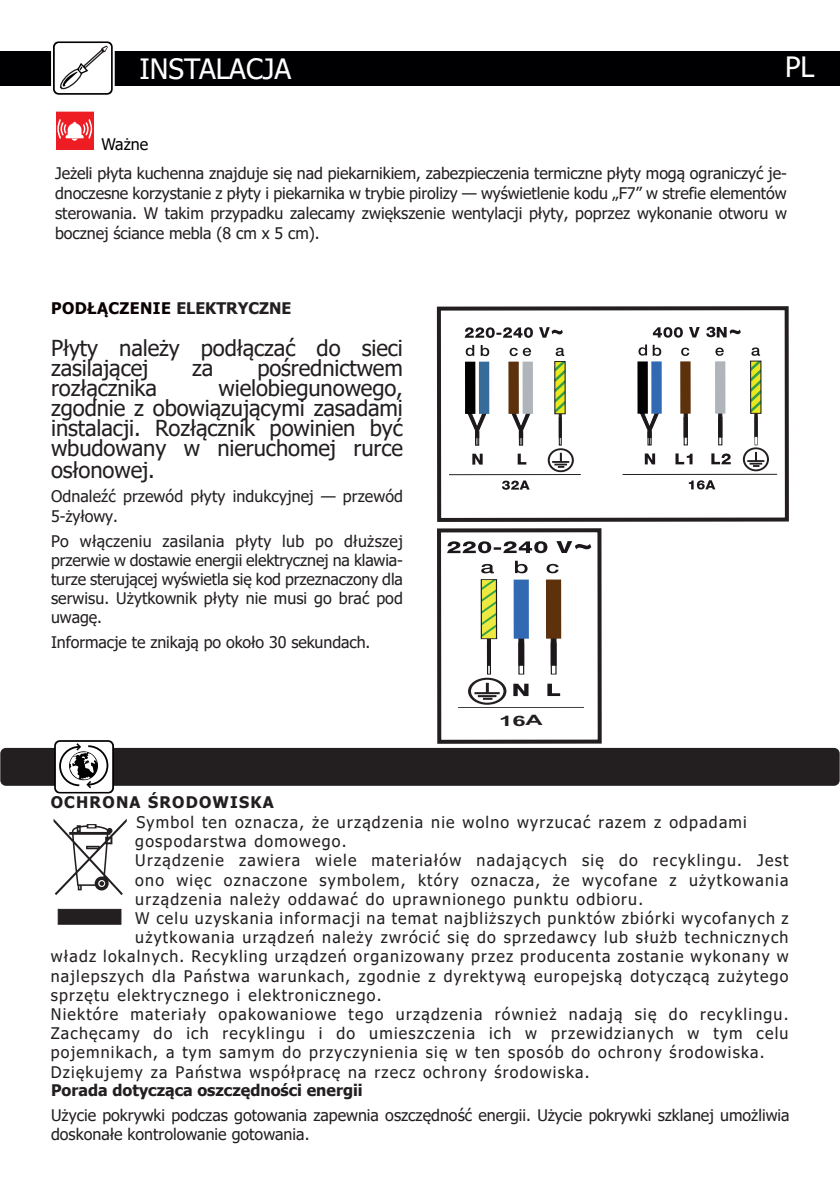
<style>
.page{position:relative;width:840px;height:1191px;background:#fff}
.page>*{position:absolute;margin:0;border:0;box-sizing:border-box;transform-origin:0 0}
.t1{font:28px "Tahoma";color:#fff}
.t2{font:22px/20px "Tahoma";letter-spacing:-.005em;color:#231f20}
.t3{font:16px/19.2px "Tahoma";letter-spacing:.075em;color:#231f20;text-align:justify}
.t4{font:16px/19.2px "Tahoma";color:#231f20}
.t5{font:16px/19.2px "Tahoma";letter-spacing:.005em;color:#231f20}
.t6{font:16px "Tahoma";letter-spacing:-.005em;color:#231f20}
.t7{font:700 16px "Tahoma";color:#231f20}
.t8{font:700 16px "Tahoma";letter-spacing:.01em;color:#0a0002}
.t9{font:700 16px "Tahoma";letter-spacing:.075em;color:#231f20}
.t10{font:16px "Tahoma";color:#000001}
.t11{font:700 14.4px "Arial";color:#231f20;scale:1.66 1}
.s1{color:#231f20}
</style>
<div class="page">
<div style="left:0;top:51px;width:839px;height:34px;background:#000002"></div>
<div style="left:51px;top:41px;width:64px;height:54px;background:#fefcfd;border-radius:6px"></div>
<svg style="left:53px;top:41px;width:60px;height:54px"></svg>
<div style="left:56px;top:111px;width:37px;height:38px;background:#ee1d23"></div>
<svg style="left:57px;top:119px;width:35px;height:22px"></svg>
<svg style="left:447px;top:541px;width:100px;height:12px"></svg>
<svg style="left:556px;top:541px;width:35px;height:12px"></svg>
<div style="left:487px;top:642px;width:3px;height:32px;border:1px solid #1b171b"></div>
<svg style="left:550px;top:665px;width:6px;height:9px"></svg>
<svg style="left:518px;top:665px;width:5px;height:9px"></svg>
<hr style="left:487px;top:636px;width:3px;height:30px;background:#1b171b">
<svg style="left:550px;top:638px;width:6px;height:27px"></svg>
<svg style="left:518px;top:638px;width:5px;height:27px"></svg>
<svg style="left:482px;top:581px;width:12px;height:56px"></svg>
<div style="left:480px;top:579px;width:16px;height:60px;border:1px solid #1b171b"></div>
<div style="left:513px;top:579px;width:15px;height:59px;background:#3169b3"></div>
<div style="left:545px;top:579px;width:16px;height:59px;background:#5c310c"></div>
<svg style="left:481px;top:564px;width:12px;height:9px"></svg>
<svg style="left:515px;top:561px;width:12px;height:12px"></svg>
<svg style="left:546px;top:564px;width:12px;height:9px"></svg>
<svg style="left:513px;top:683px;width:15px;height:13px"></svg>
<svg style="left:547px;top:683px;width:13px;height:13px"></svg>
<hr style="left:458px;top:707px;width:125px;height:1px;background:#1b171b">
<svg style="left:468px;top:677px;width:39px;height:28px"></svg>
<div style="left:437px;top:528px;width:164px;height:216px;border:4px solid #231f20"></div>
<svg style="left:652px;top:327px;width:30px;height:11px"></svg>
<svg style="left:689px;top:327px;width:10px;height:10px"></svg>
<div style="left:651px;top:361px;width:10px;height:53px;background:#3169b3"></div>
<div style="left:637px;top:361px;width:10px;height:53px;background:#000001"></div>
<svg style="left:652px;top:345px;width:9px;height:11px"></svg>
<svg style="left:644px;top:453px;width:10px;height:11px"></svg>
<svg style="left:639px;top:410px;width:20px;height:35px"></svg>
<hr style="left:622px;top:474px;width:155px;height:1px;background:#1b171b">
<svg style="left:688px;top:480px;width:27px;height:9px"></svg>
<svg style="left:683px;top:437px;width:4px;height:8px"></svg>
<svg style="left:683px;top:414px;width:4px;height:23px"></svg>
<div style="left:680px;top:361px;width:10px;height:53px;background:#5c310c"></div>
<svg style="left:675px;top:453px;width:17px;height:11px"></svg>
<div style="left:718px;top:417px;width:3px;height:28px;background:#fff;border:1px solid #1b171b"></div>
<hr style="left:718px;top:412px;width:3px;height:25px;background:#1b171b">
<div style="left:714px;top:361px;width:11px;height:52px;background:#b0b4bb"></div>
<svg style="left:715px;top:347px;width:8px;height:9px"></svg>
<svg style="left:711px;top:453px;width:19px;height:11px"></svg>
<svg style="left:464px;top:327px;width:68px;height:11px"></svg>
<svg style="left:539px;top:327px;width:23px;height:11px"></svg>
<div style="left:478px;top:362px;width:11px;height:52px;background:#376b9a"></div>
<div style="left:464px;top:362px;width:11px;height:52px;background:#000001"></div>
<svg style="left:480px;top:345px;width:9px;height:11px"></svg>
<div style="left:522px;top:361px;width:10px;height:53px;background:#b0b4bb"></div>
<div style="left:508px;top:361px;width:10px;height:53px;background:#5c310c"></div>
<div style="left:558px;top:417px;width:3px;height:28px;background:#fff;border:1px solid #1b171b"></div>
<div style="left:558px;top:412px;width:3px;height:25px;background:#1b171b;border:1px solid #1b171b"></div>
<svg style="left:554px;top:348px;width:11px;height:66px"></svg>
<svg style="left:472px;top:454px;width:10px;height:10px"></svg>
<svg style="left:517px;top:453px;width:9px;height:11px"></svg>
<svg style="left:467px;top:410px;width:20px;height:35px"></svg>
<svg style="left:510px;top:410px;width:20px;height:35px"></svg>
<hr style="left:449px;top:474px;width:131px;height:1px;background:#1b171b">
<svg style="left:502px;top:480px;width:27px;height:10px"></svg>
<svg style="left:706px;top:327px;width:34px;height:10px"></svg>
<svg style="left:547px;top:448px;width:27px;height:25px"></svg>
<svg style="left:742px;top:447px;width:27px;height:25px"></svg>
<svg style="left:638px;top:344px;width:8px;height:12px"></svg>
<svg style="left:681px;top:347px;width:8px;height:9px"></svg>
<svg style="left:465px;top:345px;width:9px;height:11px"></svg>
<svg style="left:509px;top:348px;width:21px;height:8px"></svg>
<div style="left:754px;top:411px;width:3px;height:26px;background:#1b171b;border:1px solid #1b171b"></div>
<svg style="left:750px;top:347px;width:10px;height:64px"></svg>
<div style="left:749px;top:361px;width:11px;height:52px;border:1px solid #1b171b"></div>
<div style="left:436px;top:306px;width:352px;height:216px;border:4px solid #231f20"></div>
<div style="left:0;top:748px;width:839px;height:38px;background:#231f20;border-radius:6px"></div>
<svg style="left:54px;top:740px;width:60px;height:53px"></svg>
<div style="left:58px;top:909px;width:63px;height:15px;background:#231f20"></div>
<svg style="left:54px;top:818px;width:73px;height:77px"></svg>
<h1 class="t1" style="left:139px;top:50px;width:153px">INSTALACJA</h1>
<h1 class="t1" style="left:784px;top:48px;width:31px">PL</h1>
<p class="t10" style="left:101px;top:133px;width:48px">Ważne</p>
<p class="t3" style="left:55px;top:164px;width:733px;line-height:20px">Jeżeli płyta kuchenna znajduje się nad piekarnikiem, zabezpieczenia termiczne płyty mogą ograniczyć je&shy;dnoczesne korzystanie z płyty i piekarnika w trybie pirolizy — wyświetlenie kodu „F7” w strefie elementów sterowania. W takim przypadku zalecamy zwiększenie wentylacji płyty, poprzez wykonanie otworu w bocznej ściance mebla (8 cm x 5 cm).</p>
<p class="t8" style="left:51px;top:296px;width:242px">PODŁĄCZENIE <span class="s1">ELEKTRYCZNE</span></p>
<h2 class="t2" style="left:51px;top:339px;width:353px">Płyty należy podłączać do sieci zasilającej</h2>
<h2 class="t2" style="left:192px;top:359px;width:23px">za</h2>
<h2 class="t2" style="left:257px;top:359px;width:147px">pośrednictwem</h2>
<h2 class="t2" style="left:51px;top:379px;width:353px;text-align:justify;text-indent:167px">wielobiegunowego, zgodnie z obowiązującymi zasadami instalacji. Rozłącznik powinien być wbudowany w nieruchomej rurce</h2>
<h2 class="t2" style="left:51px;top:461px;width:105px">osłonowej.</h2>
<p class="t5" style="left:51px;top:488px;width:353px">Odnaleźć przewód płyty indukcyjnej — przewód<br>5-żyłowy.</p>
<p class="t3" style="left:51px;top:532px;width:353px">Po włączeniu zasilania płyty lub po dłuższej przerwie w dostawie energii elektrycznej na klawia&shy;turze sterującej wyświetla się kod przeznaczony dla serwisu. Użytkownik płyty nie musi go brać pod uwagę.</p>
<p class="t6" style="left:51px;top:631px;width:321px">Informacje te znikają po około 30 sekundach.</p>
<h2 class="t2" style="left:51px;top:379px;width:107px">rozłącznika</h2>
<p class="t11" style="left:499px;top:711px;width:28px">16A</p>
<p class="t9" style="left:51px;top:791px;width:224px">OCHRONA ŚRODOWISKA</p>
<p class="t3" style="left:136px;top:813px;width:611px">Symbol ten oznacza, że urządzenia nie wolno wyrzucać razem z odpadami</p>
<p class="t3" style="left:135px;top:832px;width:213px">gospodarstwa domowego.</p>
<p class="t3" style="left:135px;top:852px;width:654px">Urządzenie zawiera wiele materiałów nadających się do recyklingu. Jest</p>
<p class="t3" style="left:135px;top:871px;width:654px">ono więc oznaczone symbolem, który oznacza, że wycofane z użytkowania</p>
<p class="t3" style="left:135px;top:890px;width:509px">urządzenia należy oddawać do uprawnionego punktu odbioru.</p>
<p class="t3" style="left:135px;top:909px;width:654px">W celu uzyskania informacji na temat najbliższych punktów zbiórki wycofanych z</p>
<p class="t3" style="left:135px;top:928px;width:654px">użytkowania urządzeń należy zwrócić się do sprzedawcy lub służb technicznych</p>
<p class="t3" style="left:51px;top:948px;width:738px">władz lokalnych. Recykling urządzeń organizowany przez producenta zostanie wykonany w</p>
<p class="t3" style="left:51px;top:967px;width:738px">najlepszych dla Państwa warunkach, zgodnie z dyrektywą europejską dotyczącą zużytego</p>
<p class="t3" style="left:51px;top:986px;width:332px">sprzętu elektrycznego i elektronicznego.</p>
<p class="t3" style="left:51px;top:1005px;width:738px">Niektóre materiały opakowaniowe tego urządzenia również nadają się do recyklingu.</p>
<p class="t3" style="left:51px;top:1024px;width:738px">Zachęcamy do ich recyklingu i do umieszczenia ich w przewidzianych w tym celu</p>
<p class="t3" style="left:51px;top:1044px;width:715px">pojemnikach, a tym samym do przyczynienia się w ten sposób do ochrony środowiska.</p>
<p class="t3" style="left:51px;top:1063px;width:540px">Dziękujemy za Państwa współpracę na rzecz ochrony środowiska.</p>
<p class="t7" style="left:51px;top:1078px;width:313px">Porada dotycząca oszczędności energii</p>
<p class="t4" style="left:51px;top:1106px;width:739px">Użycie pokrywki podczas gotowania zapewnia oszczędność energii. Użycie pokrywki szklanej umożliwia doskonałe kontrolowanie gotowania.</p>
</div>
